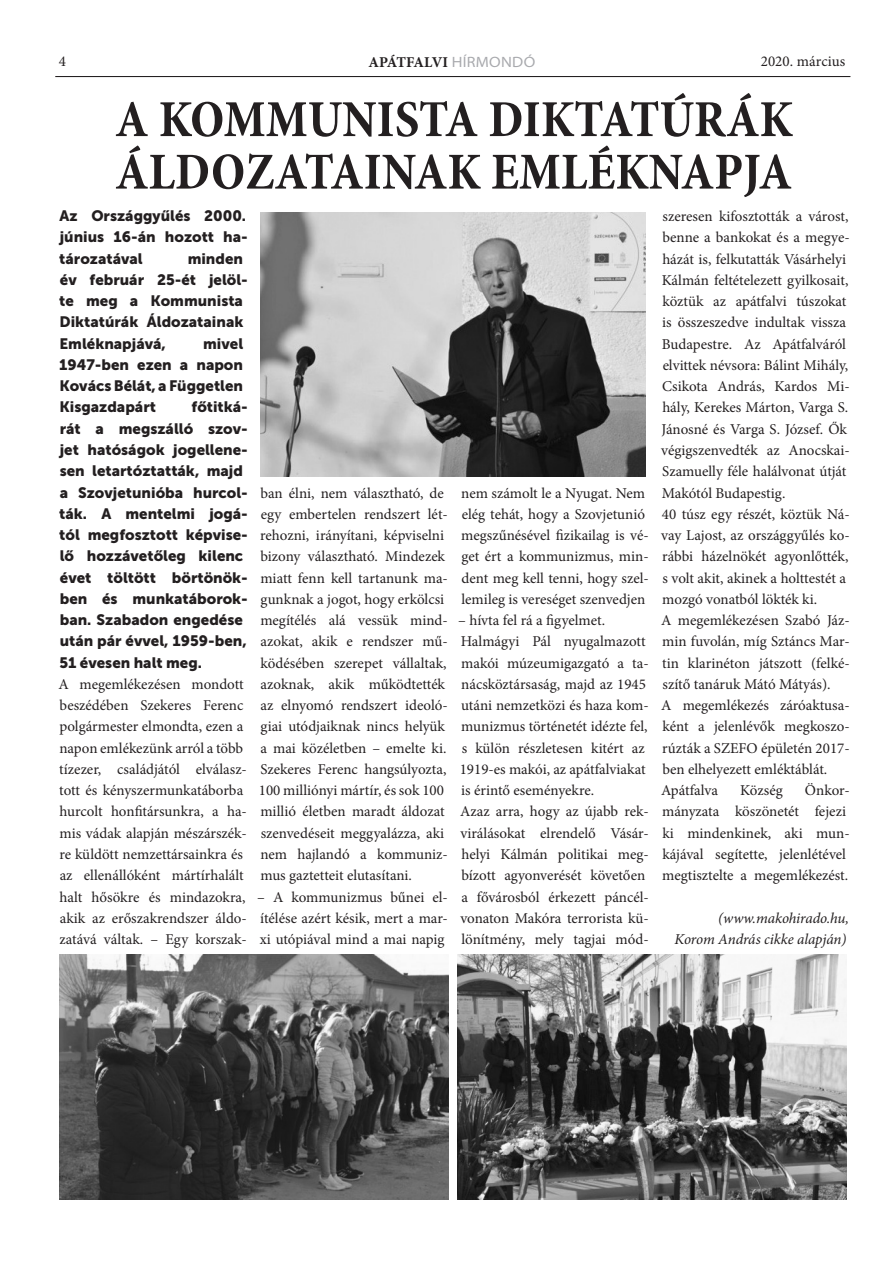
<style>
.page{position:relative;width:893px;height:1263px;background:#fff}
.page>*{position:absolute;margin:0;border:0;box-sizing:border-box;transform-origin:0 0}
.cím{font:700 condensed 52.5px/52.5px "Minion Pro";color:#231f20}
.t1{font:15px/21.3px "Minion Pro";color:#231f20}
.bevezető{font:15px/21.3px "Museo Sans 900";color:#231f20}
.aláírás{font:italic 15px/21.3px "Minion Pro";letter-spacing:-.01em;color:#231f20;text-align:right}
.t2{font:700 15px "Minion Pro";letter-spacing:-.025em;color:#231f20}
.s1{font-family:"Myriad Pro";font-weight:400;font-stretch:semi-expanded;color:#a8a9ad}
</style>
<div class="page">
<hr style="left:55px;top:76px;width:795px;height:1px;background:#231f20">
<img style="left:60px;top:955px;width:389px;height:244px">
<img style="left:457px;top:955px;width:389px;height:244px">
<img style="left:260px;top:213px;width:385px;height:263px">
<p class="t1" style="left:59px;top:51px;width:9px">4</p>
<p class="t2" style="left:368px;top:51px;width:168px">APÁTFALVI <span class="s1">HÍRMONDÓ</span></p>
<p class="t1" style="left:761px;top:51px;width:86px">2020. március</p>
<p class="cím" style="left:115px;top:93px;width:679px">A KOMMUNISTA DIKTATÚRÁK<br>ÁLDOZATAINAK EMLÉKNAPJA</p>
<p class="bevezető" style="left:59px;top:205px;width:190px">Az Országgyűlés 2000. június 16-án hozott ha&shy;tározatával</p>
<p class="t1" style="left:661px;top:206px;width:190px">szeresen kifosztották a várost, benne a bankokat és a megye&shy;házát is, felkutatták Vásárhelyi<br>Kálmán feltételezett gyilkosait, köztük az apátfalvi túszokat is összeszedve indultak vissza<br>Budapestre. Az Apátfalváról elvittek névsora: Bálint Mihály,<br>Csikota András, Kardos Mi&shy;hály, Kerekes Márton, Varga S.<br>Jánosné és Varga S. József. Ők végigszenvedték az Anocskai-<br>Szamuelly féle halálvonat útját<br>Makótól Budapestig.</p>
<p class="t1" style="left:661px;top:503px;width:190px">40 túsz egy részét, köztük Ná&shy;vay Lajost, az országgyűlés ko&shy;rábbi házelnökét agyonlőtték, s volt akit, akinek a holttestét a mozgó vonatból lökték ki.</p>
<p class="t1" style="left:661px;top:610px;width:190px;text-align:justify">A megemlékezésen Szabó Jáz&shy;min fuvolán, míg Sztáncs Mar&shy;tin klarinéton játszott (felké&shy;szítő tanáruk Mátó Mátyás).</p>
<p class="t1" style="left:661px;top:695px;width:190px;text-align:justify">A megemlékezés záróaktusa&shy;ként a jelenlévők megkoszo&shy;rúzták a SZEFO épületén 2017- ben elhelyezett emléktáblát.</p>
<p class="t1" style="left:661px;top:780px;width:58px">Apátfalva</p>
<p class="t1" style="left:740px;top:780px;width:44px">Község</p>
<p class="bevezető" style="left:59px;top:248px;width:190px;text-indent:128px">minden év február 25-ét jelöl&shy;te meg a Kommunista<br>Diktatúrák Áldozatainak<br>Emléknapjává,</p>
<p class="bevezető" style="left:59px;top:333px;width:186px;text-align:justify;text-indent:144px">mivel 1947-ben ezen a napon Kovács Bélát, a Független Kisgazdapárt</p>
<p class="bevezető" style="left:59px;top:396px;width:190px;text-indent:132px">főtitká&shy;rát a megszálló szov&shy;jet hatóságok jogellene&shy;sen letartóztatták, majd a Szovjetunióba hurcol&shy;ták. A mentelmi jogá&shy;tól megfosztott képvise&shy;lő hozzávetőleg kilenc évet töltött börtönök&shy;ben és munkatáborok&shy;ban. Szabadon engedése után pár évvel, 1959-ben,<br>51 évesen halt meg.</p>
<p class="t1" style="left:58px;top:673px;width:190px">A megemlékezésen mondott beszédében Szekeres Ferenc polgármester elmondta, ezen a napon emlékezünk arról a több tízezer, családjától elválasz&shy;tott és kényszermunkatáborba hurcolt honfitársunkra, a ha&shy;mis vádak alapján mészárszék&shy;re küldött nemzettársainkra és az ellenállóként mártírhalált halt hősökre és mindazokra, akik az erőszakrendszer áldo&shy;zatává váltak. – Egy korszak-</p>
<p class="t1" style="left:259px;top:482px;width:191px">ban élni, nem választható, de egy embertelen rendszert lét&shy;rehozni, irányítani, képviselni bizony választható. Mindezek miatt fenn kell tartanunk ma&shy;gunknak a jogot, hogy erkölcsi megítélés alá vessük mind&shy;azokat, akik e rendszer mű&shy;ködésében szerepet vállaltak, azoknak, akik működtették az elnyomó rendszert ideoló&shy;giai utódjaiknak nincs helyük a mai közéletben – emelte ki.<br>Szekeres Ferenc hangsúlyozta,<br>100 milliónyi mártír, és sok 100 millió életben maradt áldozat szenvedéseit meggyalázza, aki nem hajlandó a kommuniz&shy;mus gaztetteit elutasítani.</p>
<p class="t1" style="left:257px;top:886px;width:192px;text-align:justify">– A kommunizmus bűnei el&shy;ítélése azért késik, mert a mar&shy;xi utópiával mind a mai napig</p>
<p class="t1" style="left:461px;top:482px;width:189px">nem számolt le a Nyugat. Nem elég tehát, hogy a Szovjetunió megszűnésével fizikailag is vé&shy;get ért a kommunizmus, min&shy;dent meg kell tenni, hogy szel&shy;lemileg is vereséget szenvedjen</p>
<p class="t1" style="left:458px;top:610px;width:148px">– hívta fel rá a figyelmet.</p>
<p class="t1" style="left:460px;top:631px;width:191px">Halmágyi Pál nyugalmazott makói múzeumigazgató a ta&shy;nácsköztársaság, majd az 1945 utáni nemzetközi és haza kom&shy;munizmus történetét idézte fel, s külön részletesen kitért az<br>1919-es makói, az apátfalviakat is érintő eseményekre.</p>
<p class="t1" style="left:460px;top:801px;width:190px">Azaz arra, hogy az újabb rek&shy;virálásokat elrendelő Vásár&shy;helyi Kálmán politikai meg&shy;bízott agyonverését követően a fővárosból érkezett páncél&shy;vonaton Makóra terrorista kü&shy;lönítmény, mely tagjai mód-</p>
<p class="t1" style="left:662px;top:780px;width:189px;text-indent:143px">Önkor&shy;mányzata köszönetét fejezi ki mindenkinek, aki mun&shy;kájával segítette, jelenlétével megtisztelte a megemlékezést.</p>
<p class="aláírás" style="left:675px;top:907px;width:176px">(www.makohirado.hu,<br>Korom András cikke alapján)</p>
</div>
